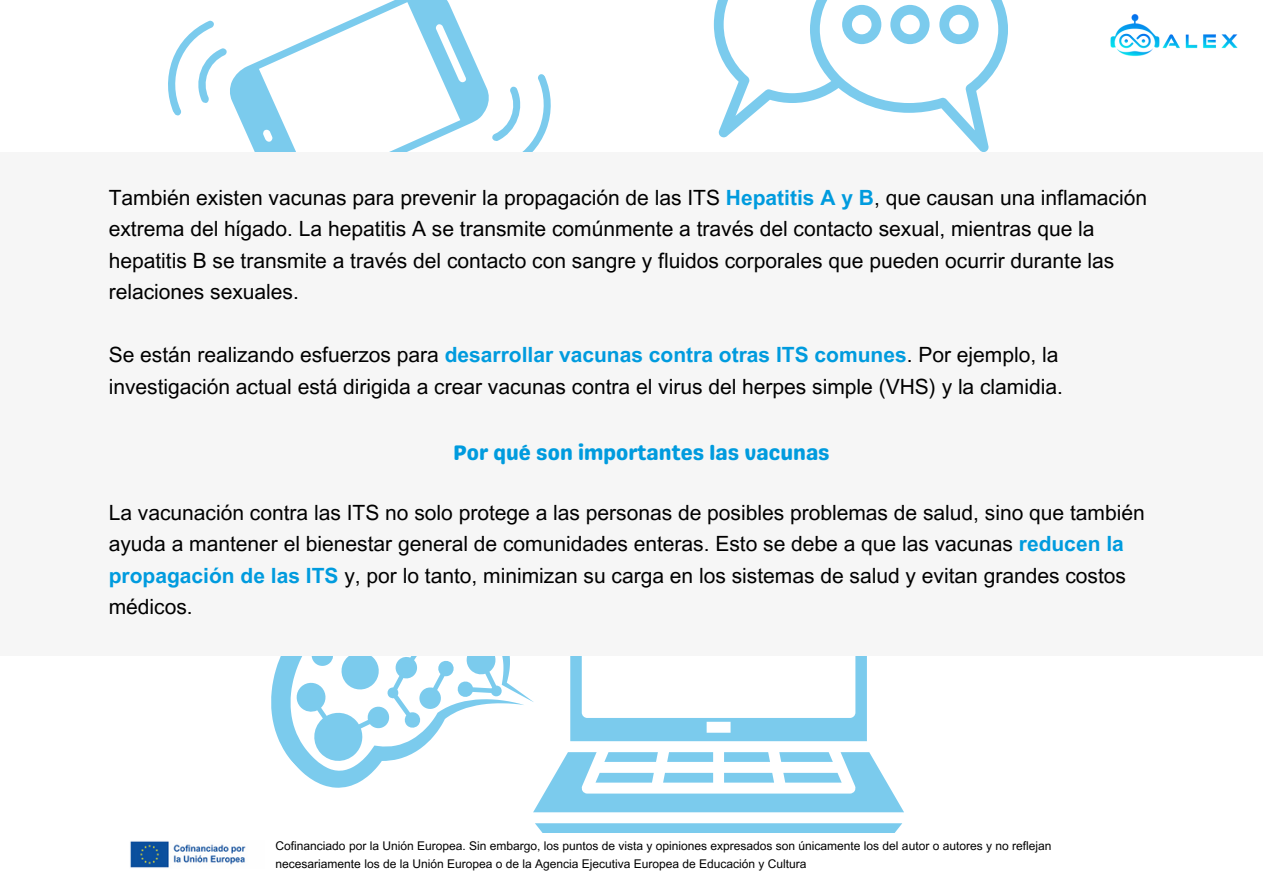
<style>
.page{position:relative;width:1263px;height:894px;background:#fff}
.page>*{position:absolute;margin:0;border:0;box-sizing:border-box;transform-origin:0 0}
.t1{font:21px/31.5px "Arial MT Pro";color:#000}
.t2{font:21px "Genty Sans";color:#009bde}
.t3{font:12px/18px "Arial MT Pro";color:#000}
.s1{font-weight:700;color:#009bde}
</style>
<div class="page">
<svg style="left:239px;top:0;width:241px;height:152px"></svg>
<svg style="left:474px;top:72px;width:77px;height:80px"></svg>
<svg style="left:168px;top:16px;width:77px;height:101px"></svg>
<svg style="left:552px;top:823px;width:350px;height:9px;background:#7fcced"></svg>
<svg style="left:552px;top:752px;width:352px;height:60px"></svg>
<svg style="left:570px;top:656px;width:297px;height:85px"></svg>
<svg style="left:271px;top:663px;width:281px;height:170px"></svg>
<svg style="left:278px;top:656px;width:240px;height:114px"></svg>
<svg style="left:714px;top:0;width:293px;height:152px"></svg>
<div style="left:0;top:152px;width:1263px;height:503px;background:#f6f6f6"></div>
<img style="left:1110px;top:14px;width:128px;height:43px">
<img style="left:130px;top:841px;width:116px;height:27px">
<p class="t1" style="left:109px;top:184px;width:1040px">También existen vacunas para prevenir la propagación de las ITS <span class="s1">Hepatitis A y B</span>, que causan una inflamación extrema del hígado. La hepatitis A se transmite comúnmente a través del contacto sexual, mientras que la hepatitis B se transmite a través del contacto con sangre y fluidos corporales que pueden ocurrir durante las relaciones sexuales.</p>
<p class="t1" style="left:109px;top:341px;width:956px">Se están realizando esfuerzos para <span class="s1">desarrollar vacunas contra otras ITS comunes</span>. Por ejemplo, la investigación actual está dirigida a crear vacunas contra el virus del herpes simple (VHS) y la clamidia.</p>
<h2 class="t2" style="left:453px;top:440px;width:378px">Por qué son importantes las vacunas</h2>
<h2 class="t1" style="left:109px;top:499px;width:1037px">La vacunación contra las ITS no solo protege a las personas de posibles problemas de salud, sino que también ayuda a mantener el bienestar general de comunidades enteras. Esto se debe a que las vacunas <span class="s1">reducen la propagación de las ITS</span> y, por lo tanto, minimizan su carga en los sistemas de salud y evitan grandes costos médicos.</h2>
<h2 class="t3" style="left:276px;top:837px;width:777px">Cofinanciado por la Unión Europea. Sin embargo, los puntos de vista y opiniones expresados son únicamente los del autor o autores y no reflejan necesariamente los de la Unión Europea o de la Agencia Ejecutiva Europea de Educación y Cultura</h2>
</div>
